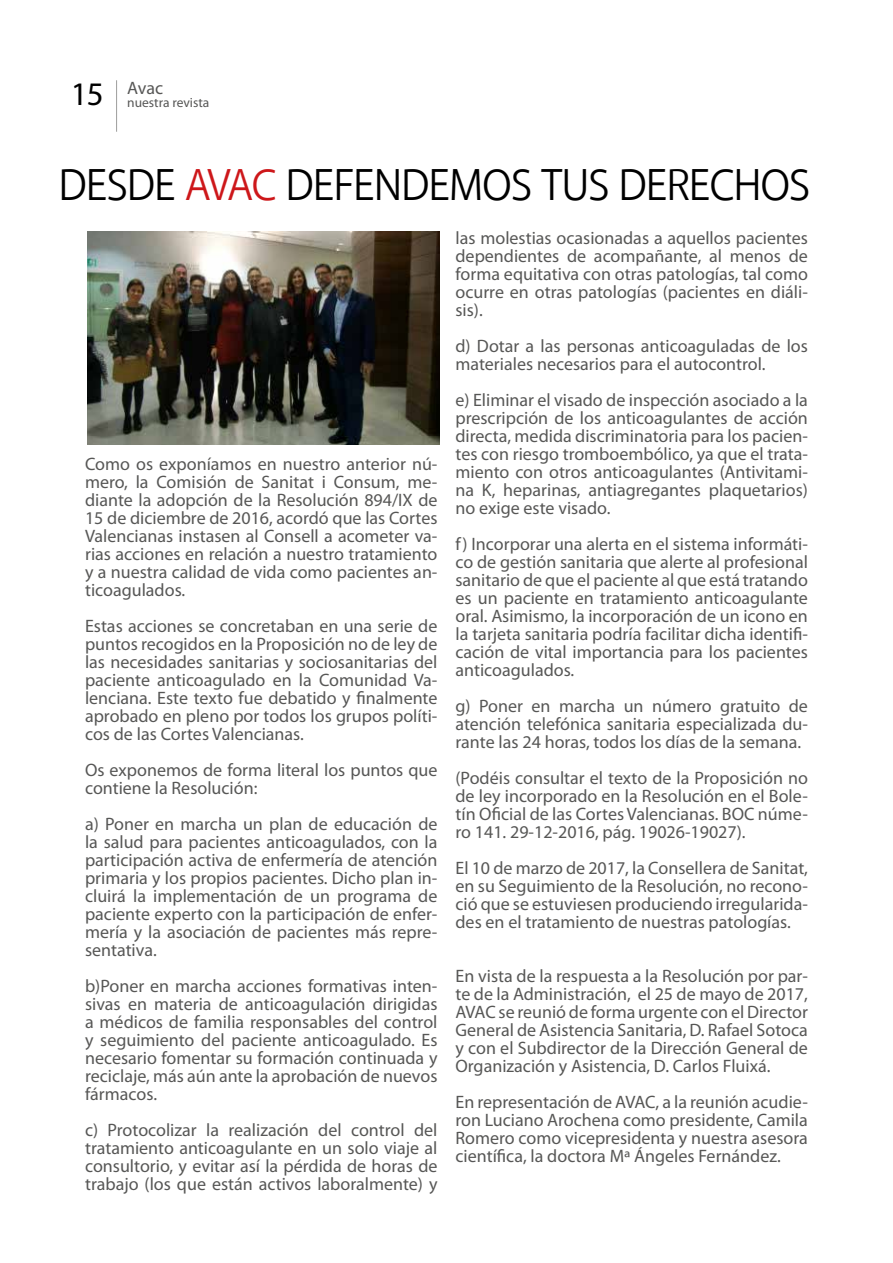
<style>
.page{position:relative;width:893px;height:1263px;background:#fff}
.page>*{position:absolute;margin:0;border:0;box-sizing:border-box;transform-origin:0 0}
.t1{font:45px "Akagi";letter-spacing:-.03em;color:#000}
.t2{font:18px/18px "Myriad Pro";color:#575756;text-align:justify}
.t3{font:13.5px "Myriad Pro";color:#575756}
.s1{font-size:33px;color:#000}
.s2{color:#cd171a}
</style>
<div class="page">
<hr style="left:116px;top:80px;width:1px;height:52px;background:#9d9d9c">
<img style="left:87px;top:232px;width:353px;height:212px">
<p class="t2" style="left:71px;top:78px;width:94px"><span class="s1">15</span> Avac</p>
<p class="t3" style="left:127px;top:94px;width:84px">nuestra revista</p>
<h1 class="t1" style="left:59px;top:157px;width:753px">DESDE <span class="s2">AVAC</span> DEFENDEMOS TUS DERECHOS</h1>
<p class="t2" style="left:85px;top:454px;width:354px">Como os exponíamos en nuestro anterior nú&shy;mero, la Comisión de Sanitat i Consum, me&shy;diante la adopción de la Resolución 894/IX de 15 de diciembre de 2016, acordó que las Cortes Valencianas instasen al Consell a acometer va&shy;rias acciones en relación a nuestro tratamiento y a nuestra calidad de vida como pacientes an&shy;ticoagulados.</p>
<p class="t2" style="left:85px;top:616px;width:354px">Estas acciones se concretaban en una serie de puntos recogidos en la Proposición no de ley de las necesidades sanitarias y sociosanitarias del paciente anticoagulado en la Comunidad Va&shy;lenciana. Este texto fue debatido y finalmente aprobado en pleno por todos los grupos políti&shy;cos de las Cortes Valencianas.</p>
<p class="t2" style="left:85px;top:760px;width:354px">Os exponemos de forma literal los puntos que contiene la Resolución:</p>
<p class="t2" style="left:85px;top:814px;width:354px">a) Poner en marcha un plan de educación de la salud para pacientes anticoagulados, con la participación activa de enfermería de atención primaria y los propios pacientes. Dicho plan in&shy;cluirá la implementación de un programa de paciente experto con la participación de enfer&shy;mería y la asociación de pacientes más repre&shy;sentativa.</p>
<p class="t2" style="left:85px;top:976px;width:354px">b)Poner en marcha acciones formativas inten&shy;sivas en materia de anticoagulación dirigidas a médicos de familia responsables del control y seguimiento del paciente anticoagulado. Es necesario fomentar su formación continuada y reciclaje, más aún ante la aprobación de nuevos fármacos.</p>
<p class="t2" style="left:85px;top:1120px;width:354px">c) Protocolizar la realización del control del tratamiento anticoagulante en un solo viaje al consultorio, y evitar así la pérdida de horas de trabajo (los que están activos laboralmente) y</p>
<p class="t2" style="left:455px;top:228px;width:354px">las molestias ocasionadas a aquellos pacientes dependientes de acompañante, al menos de forma equitativa con otras patologías, tal como ocurre en otras patologías (pacientes en diáli&shy;sis).</p>
<p class="t2" style="left:455px;top:336px;width:354px">d) Dotar a las personas anticoaguladas de los materiales necesarios para el autocontrol.</p>
<p class="t2" style="left:455px;top:390px;width:354px">e) Eliminar el visado de inspección asociado a la prescripción de los anticoagulantes de acción directa, medida discriminatoria para los pacien&shy;tes con riesgo tromboembólico, ya que el trata&shy;miento con otros anticoagulantes (Antivitami&shy;na K, heparinas, antiagregantes plaquetarios) no exige este visado.</p>
<p class="t2" style="left:455px;top:534px;width:354px">f) Incorporar una alerta en el sistema informáti&shy;co de gestión sanitaria que alerte al profesional sanitario de que el paciente al que está tratando es un paciente en tratamiento anticoagulante oral. Asimismo, la incorporación de un icono en la tarjeta sanitaria podría facilitar dicha identifi&shy;cación de vital importancia para los pacientes anticoagulados.</p>
<p class="t2" style="left:455px;top:696px;width:354px">g) Poner en marcha un número gratuito de atención telefónica sanitaria especializada du&shy;rante las 24 horas, todos los días de la semana.</p>
<p class="t2" style="left:455px;top:768px;width:354px">(Podéis consultar el texto de la Proposición no de ley incorporado en la Resolución en el Bole&shy;tín Oficial de las Cortes Valencianas. BOC núme&shy;ro 141. 29-12-2016, pág. 19026-19027).</p>
<p class="t2" style="left:455px;top:858px;width:354px">El 10 de marzo de 2017, la Consellera de Sanitat, en su Seguimiento de la Resolución, no recono&shy;ció que se estuviesen produciendo irregularida&shy;des en el tratamiento de nuestras patologías.</p>
<p class="t2" style="left:455px;top:966px;width:354px">En vista de la respuesta a la Resolución por par&shy;te de la Administración, el 25 de mayo de 2017, AVAC se reunió de forma urgente con el Director General de Asistencia Sanitaria, D. Rafael Sotoca y con el Subdirector de la Dirección General de Organización y Asistencia, D. Carlos Fluixá.</p>
<p class="t2" style="left:455px;top:1092px;width:354px">En representación de AVAC, a la reunión acudie&shy;ron Luciano Arochena como presidente, Camila Romero como vicepresidenta y nuestra asesora científica, la doctora Mª Ángeles Fernández.</p>
</div>
